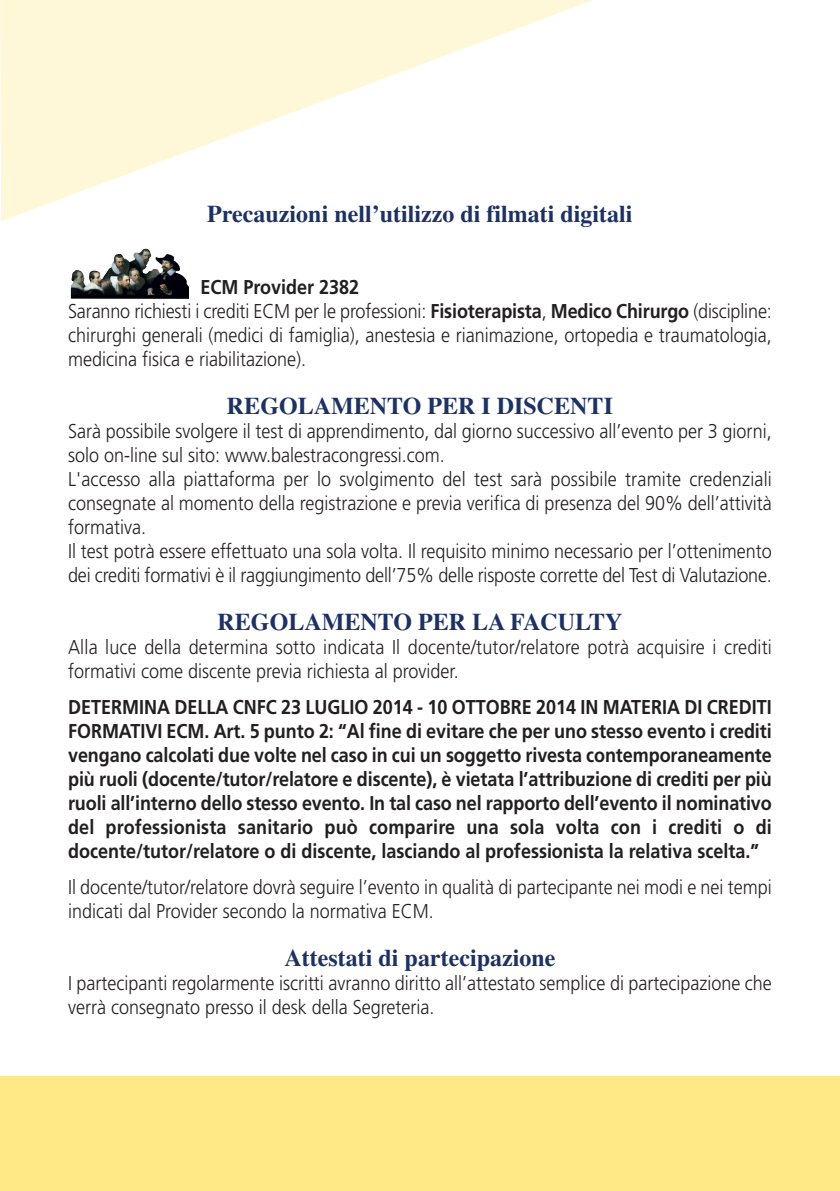
<style>
.page{position:relative;width:840px;height:1191px;background:#fff}
.page>*{position:absolute;margin:0;border:0;box-sizing:border-box;transform-origin:0 0}
.t1{font:700 24px "Times";color:#1d3263}
.t2{font:300 20px/24px "Frutiger";color:#231f20;scale:.9 1}
.t3{font:700 20px/24px "Frutiger";color:#231f20;text-align:justify;scale:.9 1}
.s1{font-weight:700}
</style>
<div class="page">
<div style="left:0;top:1075px;width:839px;height:116px;background:#ffe986"></div>
<svg style="left:0;top:0;width:593px;height:221px"></svg>
<img style="left:71px;top:248px;width:118px;height:51px">
<p class="t1" style="left:207px;top:200px;width:426px">Precauzioni nell’utilizzo di filmati digitali</p>
<p class="t2" style="left:68px;top:277px;width:783px;text-indent:132px"><span class="s1">ECM Provider 2382<br></span>Saranno richiesti i crediti ECM per le professioni: <span class="s1">Fisioterapista</span>, <span class="s1">Medico Chirurgo</span> (discipline: chirurghi generali (medici di famiglia), anestesia e rianimazione, ortopedia e traumatologia, medicina fisica e riabilitazione).</p>
<p class="t1" style="left:227px;top:392px;width:387px">REGOLAMENTO PER I DISCENTI</p>
<p class="t2" style="left:68px;top:421px;width:783px">Sarà possibile svolgere il test di apprendimento, dal giorno successivo all’evento per 3 giorni, solo on-line sul sito: www.balestracongressi.com.<br>L'accesso alla piattaforma per lo svolgimento del test sarà possibile tramite credenziali consegnate al momento della registrazione e previa verifica di presenza del 90% dell’attività formativa.<br>Il test potrà essere effettuato una sola volta. Il requisito minimo necessario per l’ottenimento dei crediti formativi è il raggiungimento dell’75% delle risposte corrette del Test di Valutazione.</p>
<p class="t1" style="left:217px;top:608px;width:406px">REGOLAMENTO PER LA FACULTY</p>
<p class="t2" style="left:68px;top:637px;width:783px">Alla luce della determina sotto indicata Il docente/tutor/relatore potrà acquisire i crediti formativi come discente previa richiesta al provider.</p>
<p class="t3" style="left:68px;top:697px;width:783px">DETERMINA DELLA CNFC 23 LUGLIO 2014 - 10 OTTOBRE 2014 IN MATERIA DI CREDITI FORMATIVI ECM. Art. 5 punto 2: “Al fine di evitare che per uno stesso evento i crediti vengano calcolati due volte nel caso in cui un soggetto rivesta contemporaneamente più ruoli (docente/tutor/relatore e discente), è vietata l’attribuzione di crediti per più ruoli all’interno dello stesso evento. In tal caso nel rapporto dell’evento il nominativo del professionista sanitario può comparire una sola volta con i crediti o di docente/tutor/relatore o di discente, lasciando al professionista la relativa scelta.”</p>
<p class="t2" style="left:68px;top:877px;width:783px">Il docente/tutor/relatore dovrà seguire l’evento in qualità di partecipante nei modi e nei tempi indicati dal Provider secondo la normativa ECM.</p>
<p class="t1" style="left:284px;top:944px;width:272px">Attestati di partecipazione</p>
<p class="t2" style="left:68px;top:973px;width:783px">I partecipanti regolarmente iscritti avranno diritto all’attestato semplice di partecipazione che verrà consegnato presso il desk della Segreteria.</p>
</div>
